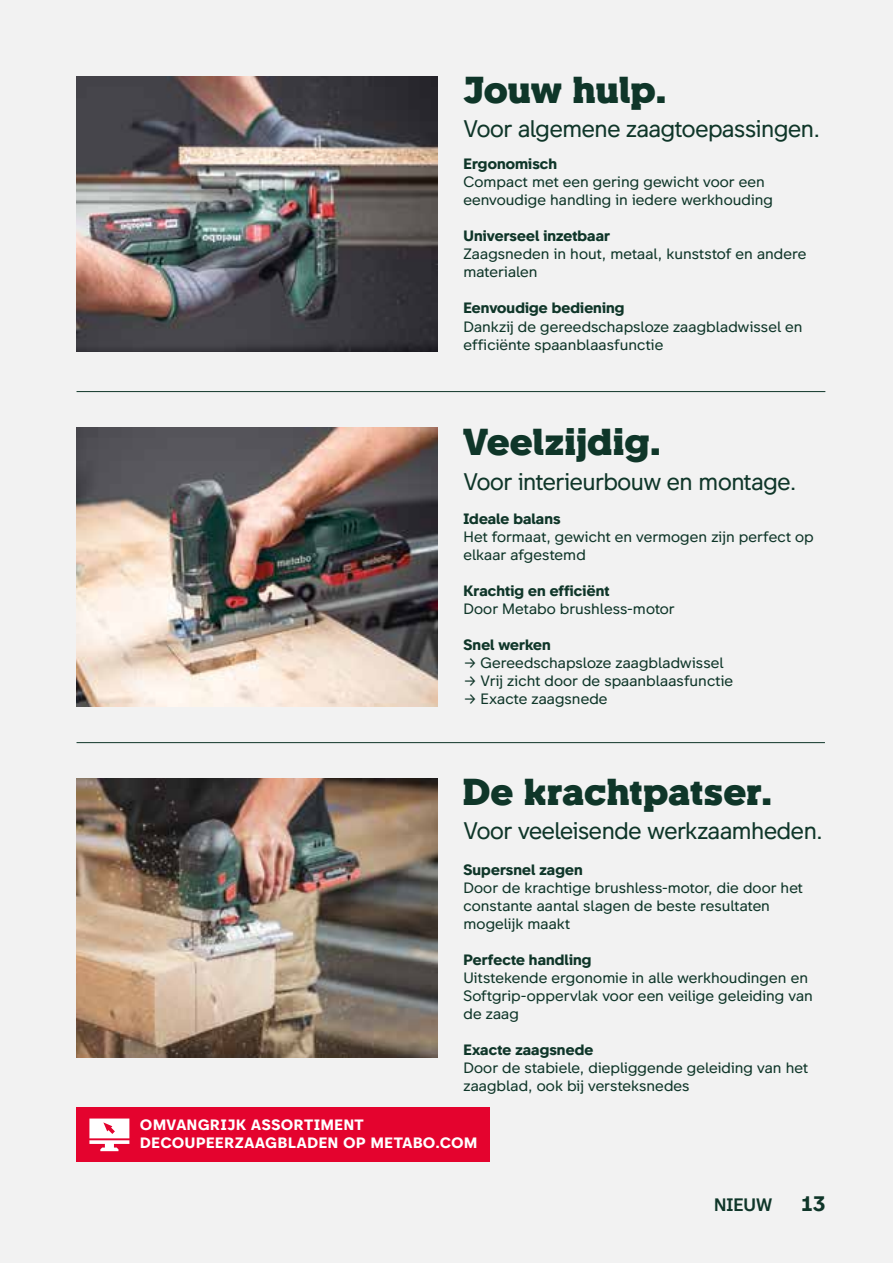
<style>
.page{position:relative;width:893px;height:1263px;background:#f2f2f2}
.page>*{position:absolute;margin:0;border:0;box-sizing:border-box;transform-origin:0 0}
.t1{font:800 37.5px "Metabo Slab";letter-spacing:.02em;color:#0f3629}
.t2{font:24px "Metabo Sans";letter-spacing:-.015em;color:#0f3629;scale:.95 1}
.t3{font:700 21px "Metabo Slab";color:#0f3629}
.t4{font:600 18px "Metabo Sans";color:#0f3629}
.t5{font:15px/18px "Metabo Sans";letter-spacing:.005em;color:#0f3629}
.t6{font:700 15px "Metabo Sans";letter-spacing:.005em;color:#0f3629}
.t7{font:700 15px/18px "Metabo Sans";letter-spacing:.05em;color:#fff}
</style>
<div class="page">
<hr style="left:77px;top:391px;width:748px;height:1px;background:#0f3629">
<hr style="left:77px;top:742px;width:748px;height:1px;background:#0f3629">
<img style="left:77px;top:77px;width:361px;height:274px">
<img style="left:77px;top:428px;width:361px;height:279px">
<img style="left:77px;top:779px;width:361px;height:279px">
<div style="left:77px;top:1107px;width:413px;height:54px;background:#e4032e"></div>
<svg style="left:89px;top:1118px;width:40px;height:33px"></svg>
<h1 class="t1" style="left:463px;top:66px;width:205px">Jouw hulp.</h1>
<h2 class="t2" style="left:463px;top:114px;width:377px">Voor algemene zaagtoepassingen.</h2>
<p class="t6" style="left:463px;top:155px;width:95px">Ergonomisch</p>
<p class="t5" style="left:463px;top:173px;width:311px">Compact met een gering gewicht voor een eenvoudige handling in iedere werkhouding</p>
<p class="t6" style="left:463px;top:227px;width:148px">Universeel inzetbaar</p>
<p class="t5" style="left:463px;top:245px;width:344px">Zaagsneden in hout, metaal, kunststof en andere materialen</p>
<p class="t6" style="left:463px;top:299px;width:162px">Eenvoudige bediening</p>
<p class="t5" style="left:463px;top:317px;width:341px">Dankzij de gereedschapsloze zaagbladwissel en efficiënte spaanblaasfunctie</p>
<h1 class="t1" style="left:463px;top:418px;width:199px">Veelzijdig.</h1>
<h2 class="t2" style="left:463px;top:467px;width:352px">Voor interieurbouw en montage.</h2>
<p class="t6" style="left:463px;top:510px;width:99px">Ideale balans</p>
<p class="t5" style="left:463px;top:528px;width:352px">Het formaat, gewicht en vermogen zijn perfect op elkaar afgestemd</p>
<p class="t6" style="left:463px;top:582px;width:147px">Krachtig en efficiënt</p>
<p class="t5" style="left:463px;top:600px;width:213px">Door Metabo brushless-motor</p>
<p class="t6" style="left:463px;top:636px;width:89px">Snel werken</p>
<p class="t5" style="left:463px;top:654px;width:261px">→ Gereedschapsloze zaagbladwissel</p>
<p class="t5" style="left:463px;top:672px;width:271px">→ Vrij zicht door de spaanblaasfunctie</p>
<p class="t5" style="left:463px;top:690px;width:146px">→ Exacte zaagsnede</p>
<h1 class="t1" style="left:463px;top:768px;width:310px">De krachtpatser.</h1>
<h2 class="t2" style="left:463px;top:816px;width:380px">Voor veeleisende werkzaamheden.</h2>
<p class="t6" style="left:463px;top:860px;width:121px">Supersnel zagen</p>
<p class="t5" style="left:463px;top:879px;width:341px">Door de krachtige brushless-motor, die door het constante aantal slagen de beste resultaten mogelijk maakt</p>
<p class="t6" style="left:463px;top:950px;width:129px">Perfecte handling</p>
<p class="t5" style="left:463px;top:969px;width:351px">Uitstekende ergonomie in alle werkhoudingen en<br>Softgrip-oppervlak voor een veilige geleiding van de zaag</p>
<p class="t6" style="left:463px;top:1040px;width:131px">Exacte zaagsnede</p>
<p class="t5" style="left:463px;top:1059px;width:346px">Door de stabiele, diepliggende geleiding van het zaagblad, ook bij versteksnedes</p>
<p class="t7" style="left:140px;top:1116px;width:339px">OMVANGRIJK ASSORTIMENT<br>DECOUPEERZAAGBLADEN OP METABO.COM</p>
<p class="t4" style="left:714px;top:1193px;width:60px">NIEUW</p>
<h3 class="t3" style="left:800px;top:1190px;width:26px">13</h3>
</div>
